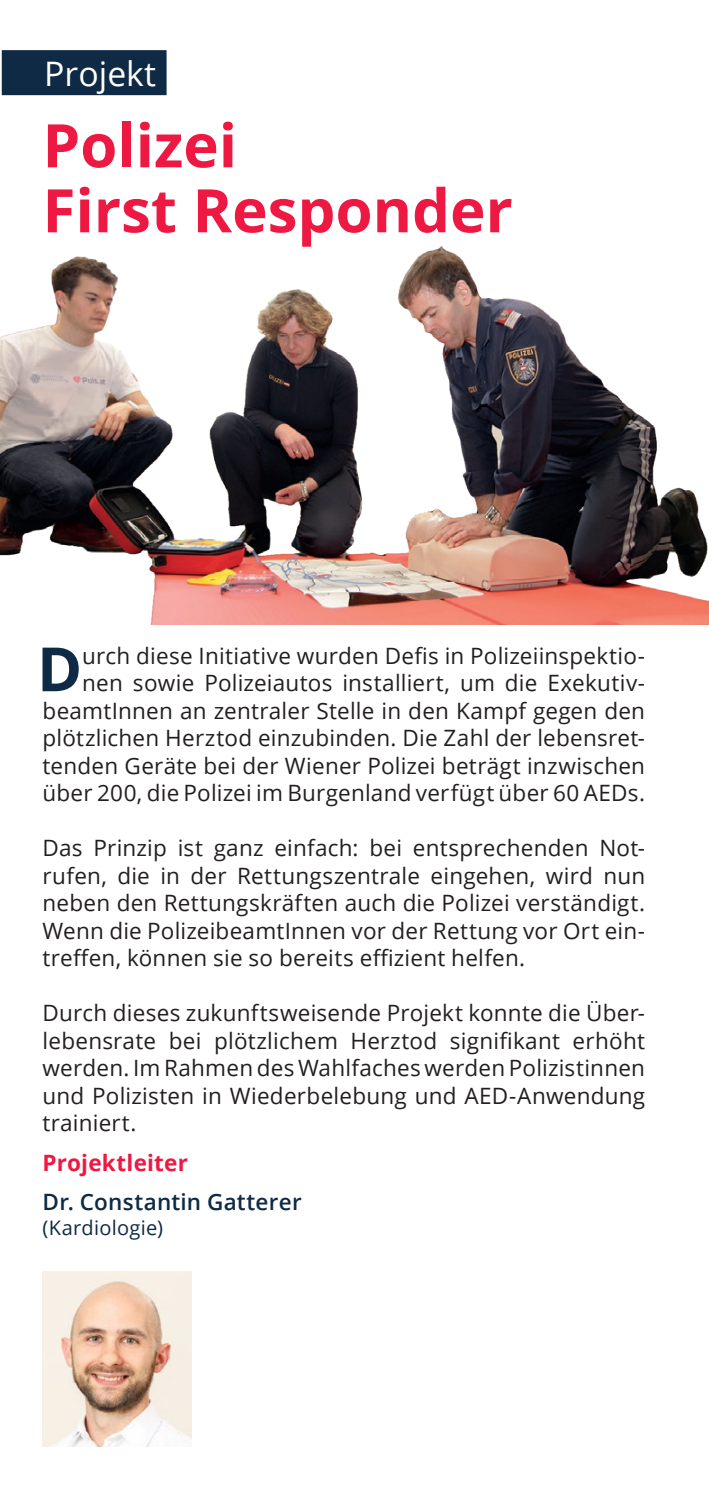
<style>
.page{position:relative;width:709px;height:1489px;background:#fff}
.page>*{position:absolute;margin:0;border:0;box-sizing:border-box;transform-origin:0 0}
.t1{font:700 61px "Open Sans";color:#0e2a45}
.t2{font:700 60px/65px "Open Sans";color:#ed1943}
.t3{font:33.75px "Open Sans";color:#fff}
.t4{font:22.5px/27.5px "Open Sans";letter-spacing:.01em;color:#231f20;text-align:justify}
.t5{font:600 22.5px "Open Sans";letter-spacing:.01em;color:#0e2a45}
.t6{font:700 22.5px "Open Sans";letter-spacing:.01em;color:#ed1943}
.t7{font:20px "Open Sans";letter-spacing:.015em;color:#0e2a45}
</style>
<div class="page">
<img style="left:0;top:245px;width:709px;height:379px">
<div style="left:2px;top:50px;width:165px;height:45px;background:#0e2a45"></div>
<img style="left:43px;top:1271px;width:148px;height:175px">
<h3 class="t3" style="left:44px;top:50px;width:113px">Projekt</h3>
<h2 class="t2" style="left:43px;top:111px;width:472px">Polizei<br>First Responder</h2>
<p class="t4" style="left:43px;top:641px;width:604px;text-align:right">urch diese Initiative wurden Defis in Polizeiinspektio&shy;nen sowie Polizeiautos installiert, um die Exekutiv&shy;beamtInnen an zentraler Stelle in den Kampf gegen den plötzlichen Herztod einzubinden. Die Zahl der lebensret&shy;tenden Geräte bei der Wiener Polizei beträgt inzwischen über 200, die Polizei im Burgenland verfügt über 60 AEDs.</p>
<p class="t4" style="left:43px;top:833px;width:604px">Das Prinzip ist ganz einfach: bei entsprechenden Not&shy;rufen, die in der Rettungszentrale eingehen, wird nun neben den Rettungskräften auch die Polizei verständigt.<br>Wenn die PolizeibeamtInnen vor der Rettung vor Ort ein&shy;treffen, können sie so bereits effizient helfen.</p>
<p class="t4" style="left:43px;top:998px;width:604px">Durch dieses zukunftsweisende Projekt konnte die Über&shy;lebensrate bei plötzlichem Herztod signifikant erhöht werden. Im Rahmen des Wahlfaches werden Polizistinnen und Polizisten in Wiederbelebung und AED-Anwendung trainiert.</p>
<p class="t6" style="left:43px;top:1146px;width:147px">Projektleiter</p>
<p class="t5" style="left:43px;top:1186px;width:261px">Dr. Constantin Gatterer</p>
<p class="t7" style="left:43px;top:1214px;width:122px">(Kardiologie)</p>
<h1 class="t1" style="left:37px;top:626px;width:47px">D</h1>
</div>
